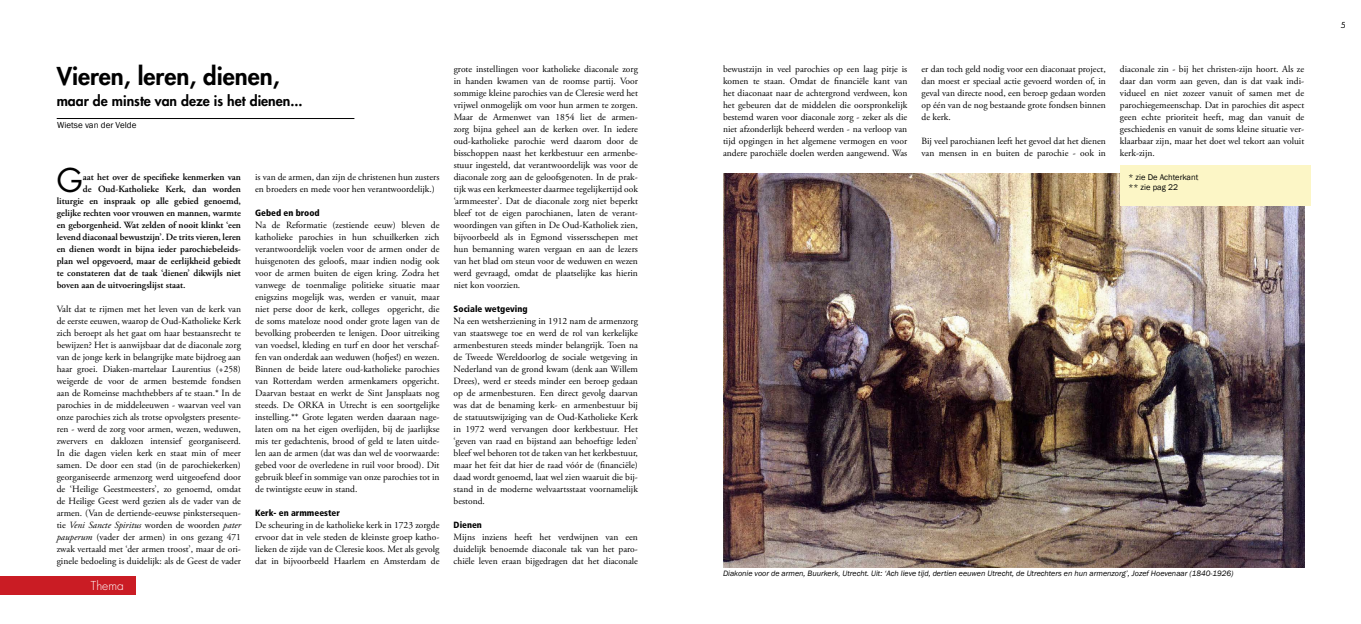
<style>
.page{position:relative;width:1361px;height:624px;background:#fff}
.page>*{position:absolute;margin:0;border:0;box-sizing:border-box;transform-origin:0 0}
.t1{font:31.9px "Futura";color:#000}
.t2{font:800 24px "Futura";color:#000}
.t3{font:800 14px "Futura";color:#000}
.t4{font:300 12px "Futura";color:#fff}
.t5{font:9.5px/12px "Adobe Garamond Pro";color:#000;text-align:justify}
.t6{font:600 9.5px "Adobe Garamond Pro";color:#000}
.t7{font:900 condensed 9px "Frutiger";color:#000}
.t8{font:9px "Franklin Gothic";color:#000}
.t9{font:8.5px/10.2px "Franklin Gothic";color:#000}
.t10{font:italic 8px "Franklin Gothic";color:#000}
.t11{font:300 8px "Futura";color:#000}
.s1{font-style:italic}
</style>
<div class="page">
<div style="left:0;top:576px;width:135px;height:18px;background:#ca1c24"></div>
<hr style="left:57px;top:118px;width:297px;height:1px;background:#000">
<img style="left:723px;top:173px;width:581px;height:394px">
<div style="left:1120px;top:166px;width:191px;height:40px;background:#fcf6c6"></div>
<h2 class="t2" style="left:57px;top:60px;width:225px">Vieren, leren, dienen,</h2>
<h3 class="t3" style="left:57px;top:91px;width:247px">maar de minste van deze is het dienen...</h3>
<p class="t8" style="left:57px;top:119px;width:81px">Wietse van der Velde</p>
<h1 class="t1" style="left:57px;top:158px;width:28px">G</h1>
<p class="t6" style="left:83px;top:172px;width:160px">aat het over de specifieke kenmerken van</p>
<p class="t6" style="left:83px;top:184px;width:160px">de Oud-Katholieke Kerk, dan worden</p>
<p class="t6" style="left:57px;top:196px;width:186px">liturgie en inspraak op alle gebied genoemd,</p>
<p class="t6" style="left:57px;top:208px;width:186px">gelijke rechten voor vrouwen en mannen, warmte</p>
<p class="t6" style="left:57px;top:220px;width:186px">en geborgenheid. Wat zelden of nooit klinkt ‘een</p>
<p class="t6" style="left:57px;top:232px;width:186px">levend diaconaal bewustzijn’. De trits vieren, leren</p>
<p class="t6" style="left:57px;top:244px;width:186px">en dienen wordt in bijna ieder parochiebeleids-</p>
<p class="t6" style="left:57px;top:256px;width:186px">plan wel opgevoerd, maar de eerlijkheid gebiedt</p>
<p class="t6" style="left:57px;top:268px;width:186px">te constateren dat de taak ‘dienen’ dikwijls niet</p>
<p class="t6" style="left:57px;top:280px;width:130px">boven aan de uitvoeringslijst staat.</p>
<p class="t5" style="left:57px;top:303px;width:186px">Valt dat te rijmen met het leven van de kerk van de eerste eeuwen, waarop de Oud-Katholieke Kerk zich beroept als het gaat om haar bestaansrecht te bewijzen? Het is aanwijsbaar dat de diaconale zorg van de jonge kerk in belangrijke mate bijdroeg aan haar groei. Diaken-martelaar Laurentius (+258) weigerde de voor de armen bestemde fondsen aan de Romeinse machthebbers af te staan.* In de parochies in de middeleeuwen - waarvan veel van onze parochies zich als trotse opvolgsters presente&shy;ren - werd de zorg voor armen, wezen, weduwen, zwervers en daklozen intensief georganiseerd.<br>In die dagen vielen kerk en staat min of meer samen. De door een stad (in de parochiekerken) georganiseerde armenzorg werd uitgeoefend door de ‘Heilige Geestmeesters’, zo genoemd, omdat de Heilige Geest werd gezien als de vader van de armen. (Van de dertiende-eeuwse pinkstersequen&shy;tie <span class="s1">Veni Sancte Spiritus</span> worden de woorden <span class="s1">pater pauperum</span> (vader der armen) in ons gezang 471 zwak vertaald met ‘der armen troost’, maar de ori&shy;ginele bedoeling is duidelijk: als de Geest de vader</p>
<p class="t4" style="left:91px;top:578px;width:34px">Thema</p>
<p class="t5" style="left:255px;top:171px;width:186px">is van de armen, dan zijn de christenen hun zusters en broeders en mede voor hen verantwoordelijk.)</p>
<p class="t7" style="left:255px;top:207px;width:66px">Gebed en brood</p>
<p class="t5" style="left:255px;top:219px;width:186px">Na de Reformatie (zestiende eeuw) bleven de katholieke parochies in hun schuilkerken zich verantwoordelijk voelen voor de armen onder de huisgenoten des geloofs, maar indien nodig ook voor de armen buiten de eigen kring. Zodra het vanwege de toenmalige politieke situatie maar enigszins mogelijk was, werden er vanuit, maar niet perse door de kerk, colleges opgericht, die de soms mateloze nood onder grote lagen van de bevolking probeerden te lenigen. Door uitreiking van voedsel, kleding en turf en door het verschaf&shy;fen van onderdak aan weduwen (hofjes!) en wezen.<br>Binnen de beide latere oud-katholieke parochies van Rotterdam werden armenkamers opgericht.<br>Daarvan bestaat en werkt de Sint Jansplaats nog steeds. De ORKA in Utrecht is een soortgelijke instelling.** Grote legaten werden daaraan nage&shy;laten om na het eigen overlijden, bij de jaarlijkse mis ter gedachtenis, brood of geld te laten uitde&shy;len aan de armen (dat was dan wel de voorwaarde: gebed voor de overledene in ruil voor brood). Dit gebruik bleef in sommige van onze parochies tot in de twintigste eeuw in stand.</p>
<p class="t7" style="left:255px;top:507px;width:86px">Kerk- en armmeester</p>
<p class="t5" style="left:255px;top:519px;width:186px">De scheuring in de katholieke kerk in 1723 zorgde ervoor dat in vele steden de kleinste groep katho&shy;lieken de zijde van de Cleresie koos. Met als gevolg dat in bijvoorbeeld Haarlem en Amsterdam de</p>
<p class="t5" style="left:454px;top:63px;width:186px">grote instellingen voor katholieke diaconale zorg in handen kwamen van de roomse partij. Voor sommige kleine parochies van de Cleresie werd het vrijwel onmogelijk om voor hun armen te zorgen.<br>Maar de Armenwet van 1854 liet de armen&shy;zorg bijna geheel aan de kerken over. In iedere oud-katholieke parochie werd daarom door de bisschoppen naast het kerkbestuur een armenbe&shy;stuur ingesteld, dat verantwoordelijk was voor de diaconale zorg aan de geloofsgenoten. In de prak&shy;tijk was een kerkmeester daarmee tegelijkertijd ook ‘armmeester’. Dat de diaconale zorg niet beperkt bleef tot de eigen parochianen, laten de verant&shy;woordingen van giften in De Oud-Katholiek zien, bijvoorbeeld als in Egmond vissersschepen met hun bemanning waren vergaan en aan de lezers van het blad om steun voor de weduwen en wezen werd gevraagd, omdat de plaatselijke kas hierin niet kon voorzien.</p>
<p class="t7" style="left:454px;top:303px;width:75px">Sociale wetgeving</p>
<p class="t5" style="left:454px;top:315px;width:186px">Na een wetsherziening in 1912 nam de armenzorg van staatswege toe en werd de rol van kerkelijke armenbesturen steeds minder belangrijk. Toen na de Tweede Wereldoorlog de sociale wetgeving in Nederland van de grond kwam (denk aan Willem Drees), werd er steeds minder een beroep gedaan op de armenbesturen. Een direct gevolg daarvan was dat de benaming kerk- en armenbestuur bij de statuutswijziging van de Oud-Katholieke Kerk in 1972 werd vervangen door kerkbestuur. Het ‘geven van raad en bijstand aan behoeftige leden’ bleef wel behoren tot de taken van het kerkbestuur, maar het feit dat hier de raad vóór de (financiële) daad wordt genoemd, laat wel zien waaruit die bij&shy;stand in de moderne welvaartsstaat voornamelijk bestond.</p>
<p class="t7" style="left:454px;top:519px;width:30px">Dienen</p>
<p class="t5" style="left:454px;top:531px;width:186px">Mijns inziens heeft het verdwijnen van een duidelijk benoemde diaconale tak van het paro&shy;chiële leven eraan bijgedragen dat het diaconale</p>
<p class="t5" style="left:723px;top:63px;width:186px">bewustzijn in veel parochies op een laag pitje is komen te staan. Omdat de financiële kant van het diaconaat naar de achtergrond verdween, kon het gebeuren dat de middelen die oorspronkelijk bestemd waren voor diaconale zorg - zeker als die niet afzonderlijk beheerd werden - na verloop van tijd opgingen in het algemene vermogen en voor andere parochiële doelen werden aangewend. Was</p>
<p class="t5" style="left:921px;top:63px;width:186px">er dan toch geld nodig voor een diaconaat project, dan moest er speciaal actie gevoerd worden of, in geval van directe nood, een beroep gedaan worden op één van de nog bestaande grote fondsen binnen de kerk.</p>
<p class="t5" style="left:921px;top:135px;width:186px">Bij veel parochianen leeft het gevoel dat het dienen van mensen in en buiten de parochie - ook in</p>
<p class="t5" style="left:1120px;top:63px;width:186px">diaconale zin - bij het christen-zijn hoort. Als ze daar dan vorm aan geven, dan is dat vaak indi&shy;vidueel en niet zozeer vanuit of samen met de parochiegemeenschap. Dat in parochies dit aspect geen echte prioriteit heeft, mag dan vanuit de geschiedenis en vanuit de soms kleine situatie ver&shy;klaarbaar zijn, maar het doet wel tekort aan voluit kerk-zijn.</p>
<p class="t9" style="left:1128px;top:172px;width:71px">* zie De Achterkant ** zie pag 22</p>
<p class="t11" style="left:1340px;top:20px;width:6px">5</p>
<p class="t10" style="left:723px;top:568px;width:512px">Diakonie voor de armen, Buurkerk, Utrecht. Uit: ‘Ach lieve tijd, dertien eeuwen Utrecht, de Utrechters en hun armenzorg’, Jozef Hoevenaar (1840-1926)</p>
</div>
